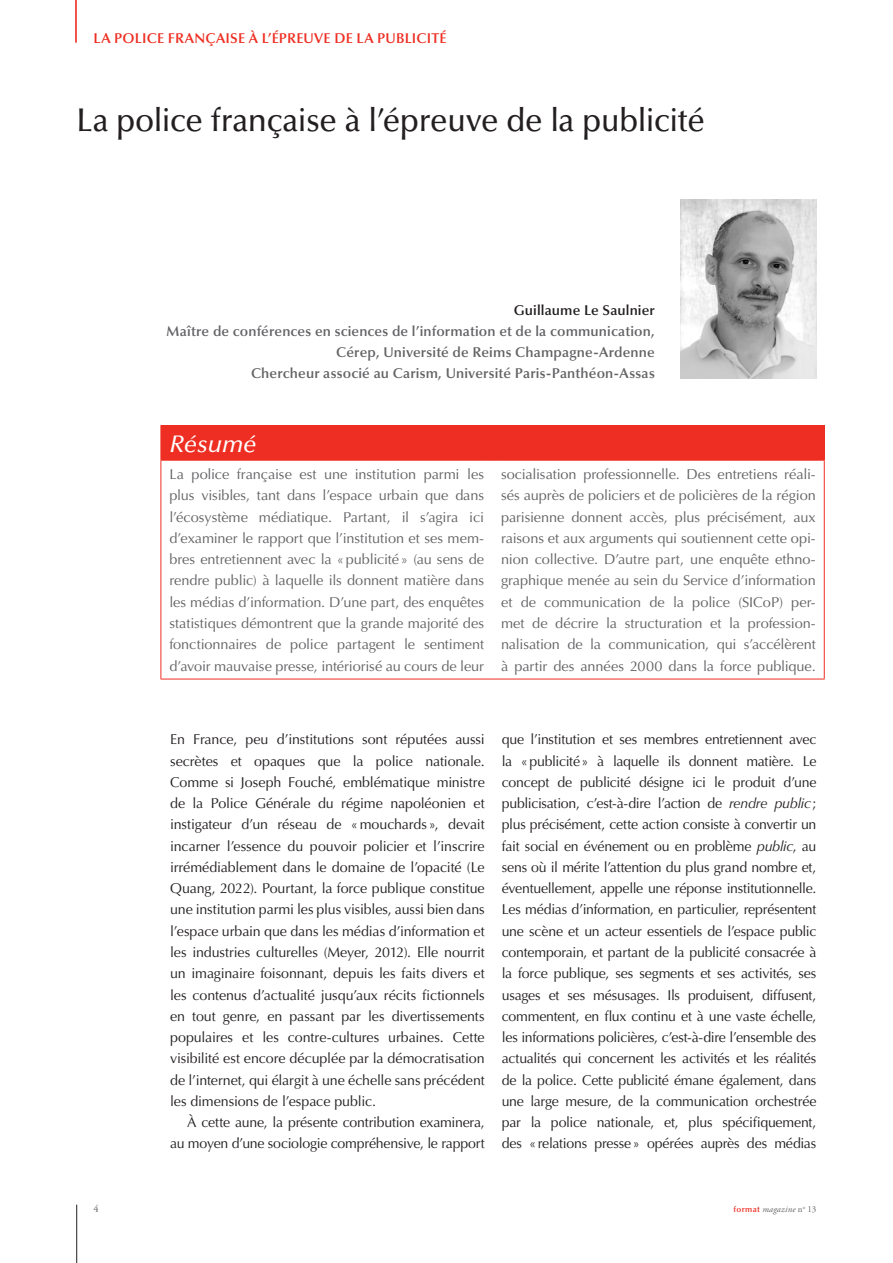
<style>
.page{position:relative;width:893px;height:1263px;background:#fff}
.page>*{position:absolute;margin:0;border:0;box-sizing:border-box;transform-origin:0 0}
.t1{font:500 33px "Optima LT Std";letter-spacing:-.015em;color:#231f20;scale:.95 1}
.t2{font:italic 500 24px "Optima LT Std";letter-spacing:-.005em;color:#fff}
.t3{font:14.25px/21.3px "Optima LT Std";letter-spacing:-.015em;color:#231f20;text-align:justify}
.t4{font:14.25px/21.3px "Optima LT Std";letter-spacing:-.005em;color:#636366;text-align:justify}
.t5{font:600 14.25px/21.3px "Optima LT Std";letter-spacing:.01em;color:#636366;text-align:right}
.t6{font:600 14.25px "Optima LT Std";letter-spacing:.015em;color:#ee2e22}
.t7{font:600 14.25px "Optima LT Std";letter-spacing:.01em;color:#231f20}
.t8{font:10.5px "Adobe Garamond Pro";color:#636366}
.t9{font:italic 9px "Adobe Garamond Pro";letter-spacing:.025em;color:#636366}
.s1{font-style:italic}
.s2{font-family:"Optima LT Std";font-weight:600;font-style:normal;font-size:8.25px;color:#ee2e22}
.s3{font-style:normal}
</style>
<div class="page">
<hr style="left:76px;top:1204px;width:1px;height:59px;background:#231f20">
<hr style="left:75px;top:0;width:2px;height:43px;background:#ee2e22">
<div style="left:161px;top:426px;width:663px;height:34px;background:#ee2e22"></div>
<hr style="left:161px;top:425px;width:323px;height:1px;background:#ee2e22">
<svg style="left:484px;top:425px;width:17px;height:1px"></svg>
<hr style="left:501px;top:425px;width:324px;height:1px;background:#ee2e22">
<hr style="left:824px;top:426px;width:1px;height:34px;background:#ee2e22">
<hr style="left:161px;top:460px;width:323px;height:1px;background:#ee2e22">
<hr style="left:161px;top:461px;width:1px;height:218px;background:#ee2e22">
<svg style="left:484px;top:460px;width:17px;height:1px"></svg>
<hr style="left:501px;top:460px;width:324px;height:1px;background:#ee2e22">
<hr style="left:824px;top:461px;width:1px;height:218px;background:#ee2e22">
<hr style="left:161px;top:679px;width:323px;height:1px;background:#ee2e22">
<svg style="left:484px;top:679px;width:17px;height:1px"></svg>
<hr style="left:501px;top:679px;width:324px;height:1px;background:#ee2e22">
<img style="left:680px;top:200px;width:136px;height:178px">
<p class="t6" style="left:94px;top:29px;width:355px">LA POLICE FRANÇAISE À L’ÉPREUVE DE LA PUBLICITÉ</p>
<h1 class="t1" style="left:77px;top:101px;width:663px">La police française à l’épreuve de la publicité</h1>
<p class="t7" style="left:514px;top:302px;width:143px">Guillaume Le Saulnier</p>
<p class="t5" style="left:166px;top:321px;width:490px">Maître de conférences en sciences de l’information et de la communication,<br>Cérep, Université de Reims Champagne-Ardenne<br>Chercheur associé au Carism, Université Paris-Panthéon-Assas</p>
<h2 class="t2" style="left:169px;top:430px;width:89px">Résumé</h2>
<p class="t4" style="left:169px;top:464px;width:316px">La police française est une institution parmi les plus visibles, tant dans l’espace urbain que dans l’écosystème médiatique. Partant, il s’agira ici d’examiner le rapport que l’institution et ses mem&shy;bres entretiennent avec la «publicité » (au sens de rendre public) à laquelle ils donnent matière dans les médias d’information. D’une part, des enquêtes statistiques démontrent que la grande majorité des fonctionnaires de police partagent le sentiment d’avoir mauvaise presse, intériorisé au cours de leur</p>
<p class="t4" style="left:501px;top:464px;width:316px">socialisation professionnelle. Des entretiens réali&shy;sés auprès de policiers et de policières de la région parisienne donnent accès, plus précisément, aux raisons et aux arguments qui soutiennent cette opi&shy;nion collective. D’autre part, une enquête ethno&shy;graphique menée au sein du Service d’information et de communication de la police (SICoP) per&shy;met de décrire la structuration et la profession&shy;nalisation de la communication, qui s’accélèrent à partir des années 2000 dans la force publique.</p>
<p class="t3" style="left:170px;top:729px;width:316px">En France, peu d’institutions sont réputées aussi secrètes et opaques que la police nationale.<br>Comme si Joseph Fouché, emblématique ministre de la Police Générale du régime napoléonien et instigateur d’un réseau de «mouchards», devait incarner l’essence du pouvoir policier et l’inscrire irrémédiablement dans le domaine de l’opacité (Le Quang, 2022). Pourtant, la force publique constitue une institution parmi les plus visibles, aussi bien dans l’espace urbain que dans les médias d’information et les industries culturelles (Meyer, 2012). Elle nourrit un imaginaire foisonnant, depuis les faits divers et les contenus d’actualité jusqu’aux récits fictionnels en tout genre, en passant par les divertissements populaires et les contre-cultures urbaines. Cette visibilité est encore décuplée par la démocratisation de l’internet, qui élargit à une échelle sans précédent les dimensions de l’espace public.</p>
<p class="t3" style="left:170px;top:1112px;width:316px;text-align:right">À cette aune, la présente contribution examinera, au moyen d’une sociologie compréhensive, le rapport</p>
<p class="t3" style="left:502px;top:729px;width:316px">que l’institution et ses membres entretiennent avec la «publicité» à laquelle ils donnent matière. Le concept de publicité désigne ici le produit d’une publicisation, c’est-à-dire l’action de <span class="s1">rendre public</span>; plus précisément, cette action consiste à convertir un fait social en événement ou en problème <span class="s1">public</span>, au sens où il mérite l’attention du plus grand nombre et, éventuellement, appelle une réponse institutionnelle.<br>Les médias d’information, en particulier, représentent une scène et un acteur essentiels de l’espace public contemporain, et partant de la publicité consacrée à la force publique, ses segments et ses activités, ses usages et ses mésusages. Ils produisent, diffusent, commentent, en flux continu et à une vaste échelle, les informations policières, c’est-à-dire l’ensemble des actualités qui concernent les activités et les réalités de la police. Cette publicité émane également, dans une large mesure, de la communication orchestrée par la police nationale, et, plus spécifiquement, des «relations presse» opérées auprès des médias</p>
<p class="t8" style="left:94px;top:1202px;width:7px">4</p>
<p class="t9" style="left:734px;top:1204px;width:84px"><span class="s2">format</span> magazine <span class="s3">n</span><sup>o</sup> <span class="s3">13</span></p>
</div>
